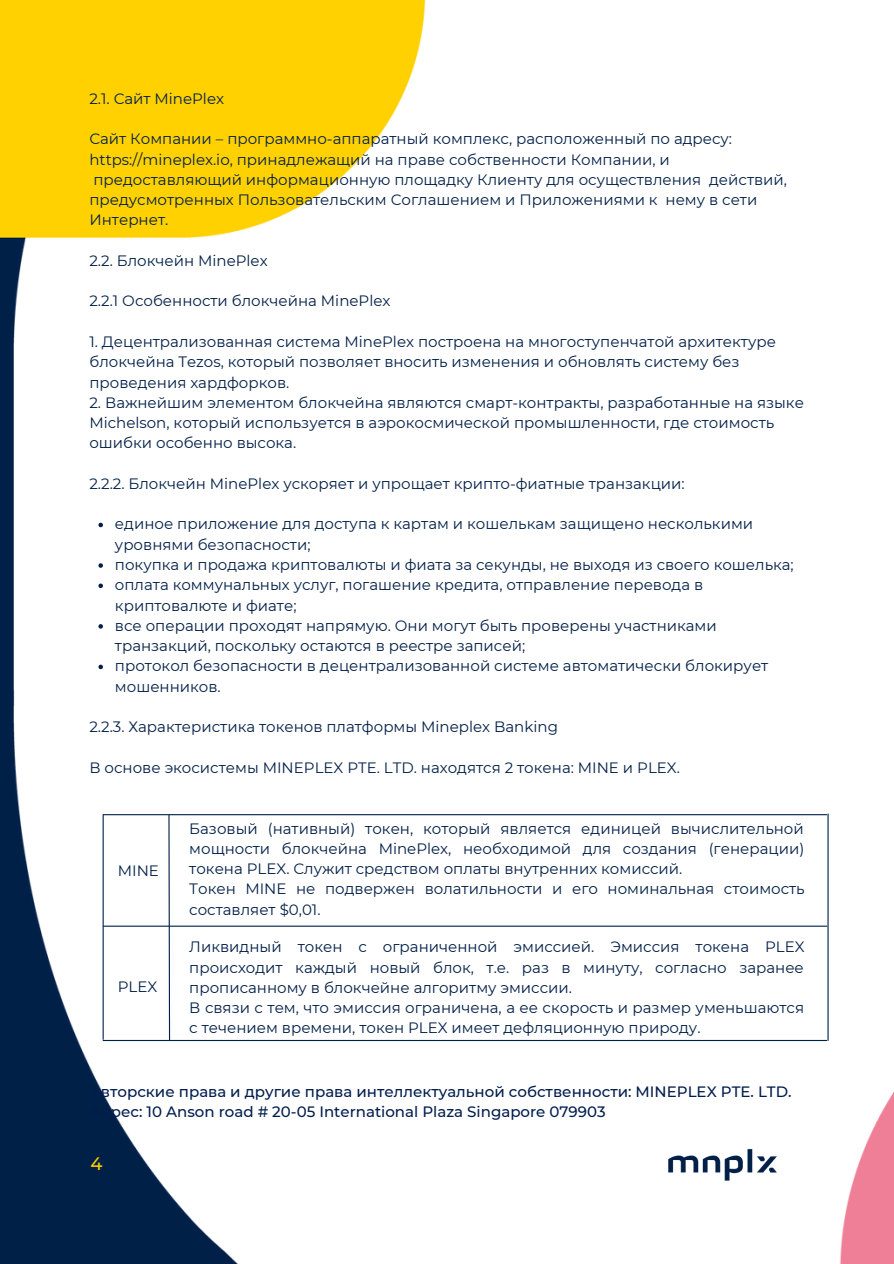
<style>
.page{position:relative;width:894px;height:1264px;background:#fff}
.page>*{position:absolute;margin:0;border:0;box-sizing:border-box;transform-origin:0 0}
.t1{font:500 18px "Montserrat";color:#fed000}
.t2{font:15px/20.2px "Montserrat";color:#021f47}
.t3{font:500 15px/20.2px "Montserrat";color:#021d4e}
</style>
<div class="page">
<img style="left:0;top:0;width:893px;height:1263px">
<img style="left:639px;top:1120px;width:166px;height:88px">
<svg style="left:98px;top:522px;width:5px;height:5px"></svg>
<svg style="left:98px;top:563px;width:5px;height:5px"></svg>
<svg style="left:98px;top:583px;width:5px;height:5px"></svg>
<svg style="left:98px;top:624px;width:5px;height:4px"></svg>
<svg style="left:98px;top:664px;width:5px;height:5px"></svg>
<hr style="left:103px;top:814px;width:723px;height:1px;background:#022148">
<hr style="left:103px;top:1039px;width:723px;height:2px;background:#022148">
<hr style="left:103px;top:815px;width:1px;height:224px;background:#022148">
<hr style="left:827px;top:814px;width:1px;height:226px;background:#021f47">
<svg style="left:168px;top:814px;width:3px;height:226px"></svg>
<hr style="left:103px;top:925px;width:723px;height:1px;background:#022148">
<p class="t2" style="left:89px;top:88px;width:136px">2.1. Сайт MinePlex</p>
<p class="t2" style="left:89px;top:129px;width:699px">Сайт Компании – программно-аппаратный комплекс, расположенный по адресу: https://mineplex.io, принадлежащий на праве собственности Компании, и предоставляющий информационную площадку Клиенту для осуществления действий, предусмотренных Пользовательским Соглашением и Приложениями к нему в сети Интернет.</p>
<p class="t2" style="left:89px;top:250px;width:180px">2.2. Блокчейн MinePlex</p>
<p class="t2" style="left:89px;top:291px;width:302px">2.2.1 Особенности блокчейна MinePlex</p>
<p class="t2" style="left:89px;top:331px;width:687px">1. Децентрализованная система MinePlex построена на многоступенчатой архитектуре блокчейна Tezos, который позволяет вносить изменения и обновлять систему без проведения хардфорков.</p>
<p class="t2" style="left:89px;top:392px;width:715px">2. Важнейшим элементом блокчейна являются смарт-контракты, разработанные на языке<br>Michelson, который используется в аэрокосмической промышленности, где стоимость ошибки особенно высока.</p>
<p class="t2" style="left:89px;top:473px;width:596px">2.2.2. Блокчейн MinePlex ускоряет и упрощает крипто-фиатные транзакции:</p>
<p class="t2" style="left:115px;top:514px;width:639px">единое приложение для доступа к картам и кошелькам защищено несколькими уровнями безопасности;</p>
<p class="t2" style="left:115px;top:554px;width:680px">покупка и продажа криптовалюты и фиата за секунды, не выходя из своего кошелька;</p>
<p class="t2" style="left:115px;top:575px;width:589px">оплата коммунальных услуг, погашение кредита, отправление перевода в криптовалюте и фиате;</p>
<p class="t2" style="left:115px;top:615px;width:603px">все операции проходят напрямую. Они могут быть проверены участниками транзакций, поскольку остаются в реестре записей;</p>
<p class="t2" style="left:115px;top:656px;width:654px">протокол безопасности в децентрализованной системе автоматически блокирует мошенников.</p>
<p class="t2" style="left:89px;top:716px;width:470px">2.2.3. Характеристика токенов платформы Mineplex Banking</p>
<p class="t2" style="left:89px;top:757px;width:592px">В основе экосистемы MINEPLEX PTE. LTD. находятся 2 токена: MINE и PLEX.</p>
<p class="t2" style="left:118px;top:860px;width:43px">MINE</p>
<p class="t2" style="left:118px;top:976px;width:41px">PLEX</p>
<p class="t2" style="left:189px;top:818px;width:616px;text-align:justify">Базовый (нативный) токен, который является единицей вычислительной мощности блокчейна MinePlex, необходимой для создания (генерации) токена PLEX. Служит средством оплаты внутренних комиссий.</p>
<p class="t2" style="left:189px;top:879px;width:616px">Токен MINE не подвержен волатильности и его номинальная стоимость составляет $0,01.</p>
<p class="t2" style="left:189px;top:936px;width:616px;text-align:justify">Ликвидный токен с ограниченной эмиссией. Эмиссия токена PLEX происходит каждый новый блок, т.е. раз в минуту, согласно заранее прописанному в блокчейне алгоритму эмиссии.</p>
<p class="t2" style="left:189px;top:997px;width:616px">В связи с тем, что эмиссия ограничена, а ее скорость и размер уменьшаются с течением времени, токен PLEX имеет дефляционную природу.</p>
<p class="t3" style="left:89px;top:1081px;width:703px">Авторские права и другие права интеллектуальной собственности: MINEPLEX PTE. LTD.<br>Адрес: 10 Anson road # 20-05 International Plaza Singapore 079903</p>
<p class="t1" style="left:90px;top:1152px;width:14px">4</p>
</div>
